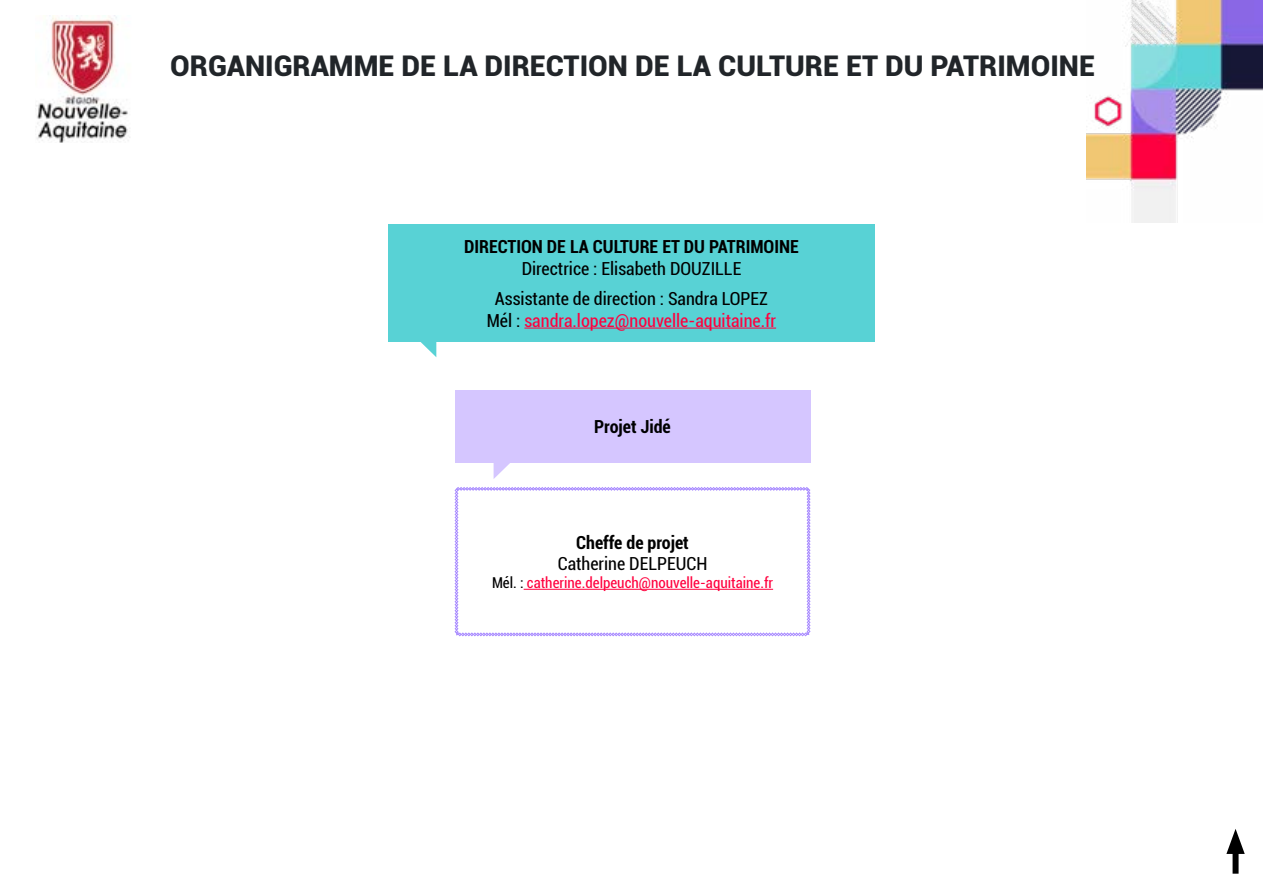
<style>
.page{position:relative;width:1263px;height:893px;background:#fff}
.page>*{position:absolute;margin:0;border:0;box-sizing:border-box;transform-origin:0 0}
.t1{font:900 28.5px "Roboto";color:#212529}
.t2{font:condensed 18px/30.6px "Roboto";color:#000;text-align:center}
.t3{font:700 condensed 18px "Roboto";color:#000}
.t4{font:condensed 18px "Roboto";color:#ff003e}
.t5{font:condensed 15px "Roboto";color:#ff003e}
.s1{color:#000}
</style>
<div class="page">
<img style="left:1086px;top:0;width:177px;height:223px">
<img style="left:36px;top:16px;width:94px;height:126px">
<div style="left:1232px;top:843px;width:6px;height:28px;background:#000"></div>
<svg style="left:1226px;top:829px;width:19px;height:25px"></svg>
<div style="left:388px;top:224px;width:486px;height:118px;background:#58d2d5"></div>
<hr style="left:524px;top:328px;width:252px;height:1px;background:#ff003e">
<svg style="left:420px;top:342px;width:16px;height:15px"></svg>
<svg style="left:455px;top:487px;width:355px;height:149px"></svg>
<div style="left:455px;top:390px;width:355px;height:72px;background:#d5c6ff"></div>
<svg style="left:494px;top:462px;width:18px;height:17px"></svg>
<h1 class="t1" style="left:170px;top:45px;width:926px">ORGANIGRAMME DE LA DIRECTION DE LA CULTURE ET DU PATRIMOINE</h1>
<p class="t3" style="left:464px;top:234px;width:336px">DIRECTION DE LA CULTURE ET DU PATRIMOINE</p>
<p class="t2" style="left:495px;top:252px;width:275px">Directrice : Elisabeth DOUZILLE<br>Assistante de direction : Sandra LOPEZ</p>
<p class="t4" style="left:487px;top:308px;width:291px"><span class="s1">Mél :</span> sandra.lopez@nouvelle-aquitaine.fr</p>
<p class="t3" style="left:594px;top:414px;width:78px">Projet Jidé</p>
<p class="t3" style="left:576px;top:530px;width:114px">Cheffe de projet</p>
<p class="t2" style="left:558px;top:548px;width:151px">Catherine DELPEUCH</p>
<p class="t5" style="left:492px;top:572px;width:283px"><span class="s1">Mél. :</span> catherine.delpeuch@nouvelle-aquitaine.fr</p>
</div>
